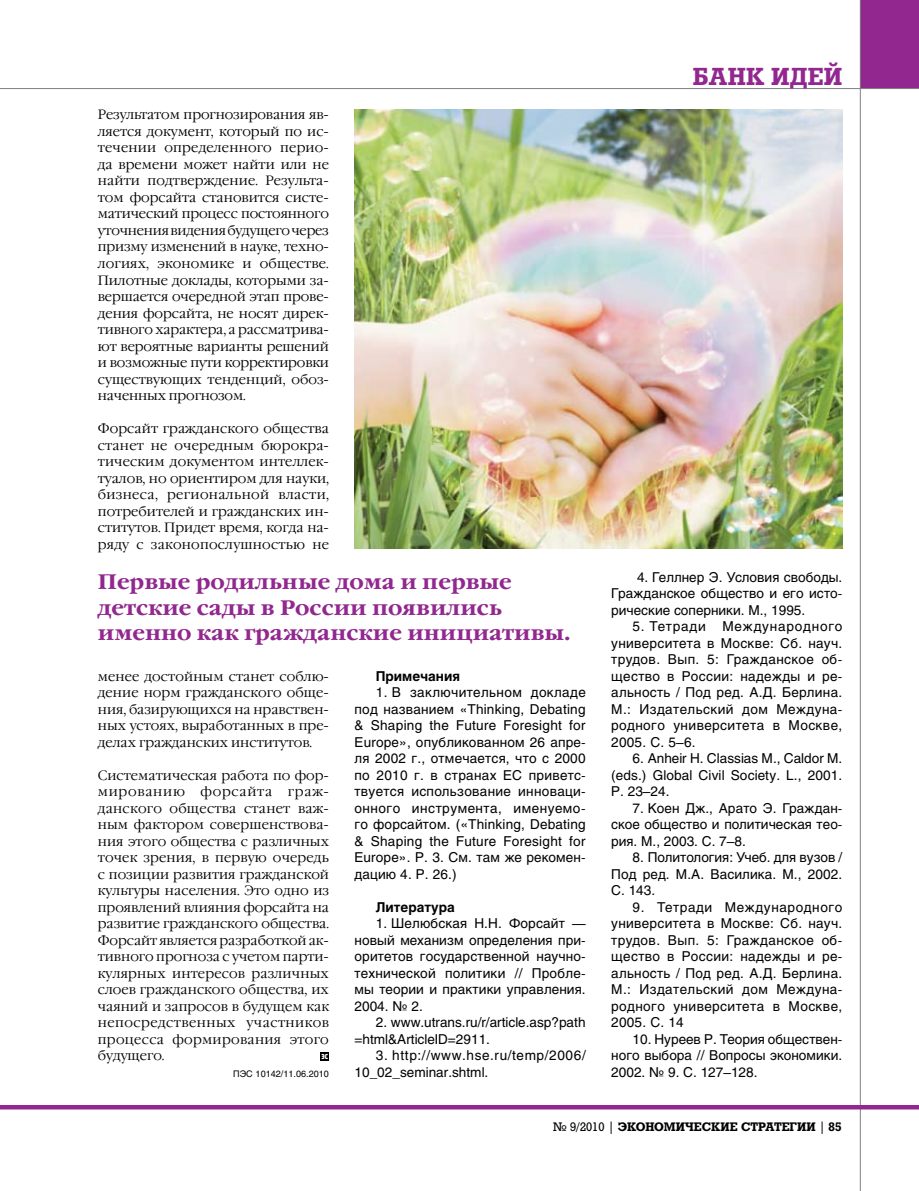
<style>
.page{position:relative;width:919px;height:1191px;background:#fff}
.page>*{position:absolute;margin:0;border:0;box-sizing:border-box;transform-origin:0 0}
.t1{font:700 24px "Rodeo";color:#91278f}
.t2{font:700 21px/25.5px "Garamond C";color:#91278f}
.t3{font:300 13.5px/16.5px "Garamond C";color:#000;text-align:justify}
.t4{font:13.5px/16.5px "Helios";letter-spacing:.005em;color:#000;text-align:justify}
.t5{font:13.5px/16.5px "Helios";letter-spacing:.045em;color:#000}
.t6{font:700 13.5px "Helios";color:#000}
.t7{font:700 12px "Rodeo";color:#000}
.t8{font:9px "Helios";color:#000}
.t9{font:9px "Hermes C";color:#fff}
.s1{font-weight:400}
</style>
<div class="page">
<div style="left:859px;top:0;width:59px;height:89px;background:#91278f"></div>
<hr style="left:0;top:88px;width:918px;height:1px;background:#808284">
<hr style="left:859px;top:0;width:1px;height:1191px;background:#808284">
<hr style="left:0;top:1105px;width:918px;height:4px;background:#91278f">
<img style="left:354px;top:110px;width:488px;height:439px">
<div style="left:320px;top:1052px;width:9px;height:8px;background:#000"></div>
<p class="t3" style="left:98px;top:107px;width:233px">Результатом прогнозирования яв&shy;ляется документ, который по ис&shy;течении определенного перио&shy;да времени может найти или не найти подтверждение. Результа&shy;том форсайта становится систе&shy;матический процесс постоянного уточнения видения будущего через призму изменений в науке, техно&shy;логиях, экономике и обществе.<br>Пилотные доклады, которыми за&shy;вершается очередной этап прове&shy;дения форсайта, не носят дирек&shy;тивного характера, а рассматрива&shy;ют вероятные варианты решений и возможные пути корректировки существующих тенденций, обоз&shy;наченных прогнозом.</p>
<p class="t3" style="left:98px;top:421px;width:233px">Форсайт гражданского общества станет не очередным бюрокра&shy;тическим документом интеллек&shy;туалов, но ориентиром для науки, бизнеса, региональной власти, потребителей и гражданских ин&shy;ститутов. Придет время, когда на&shy;ряду с законопослушностью не</p>
<h2 class="t2" style="left:98px;top:570px;width:473px">Первые родильные дома и первые детские сады в России появились именно как гражданские инициативы.</h2>
<p class="t3" style="left:98px;top:668px;width:233px">менее достойным станет соблю&shy;дение норм гражданского обще&shy;ния, базирующихся на нравствен&shy;ных устоях, выработанных в пре&shy;делах гражданских институтов.</p>
<p class="t3" style="left:98px;top:767px;width:233px">Систематическая работа по фор&shy;мированию форсайта граж&shy;данского общества станет важ&shy;ным фактором совершенствова&shy;ния этого общества с различных точек зрения, в первую очередь с позиции развития гражданской культуры населения. Это одно из проявлений влияния форсайта на развитие гражданского общества.<br>Форсайт является разработкой ак&shy;тивного прогноза с учетом парти&shy;кулярных интересов различных слоев гражданского общества, их чаяний и запросов в будущем как непосредственных участников процесса формирования этого будущего.</p>
<p class="t9" style="left:321px;top:1050px;width:8px">эс</p>
<p class="t8" style="left:233px;top:1068px;width:97px">ПЭС 10142/11.06.2010</p>
<p class="t6" style="left:376px;top:668px;width:86px">Примечания</p>
<p class="t4" style="left:354px;top:684px;width:233px;text-indent:21px">1. В заключительном докладе под названием «Thinking, Debating &amp; Shaping the Future Foresight for Europe», опубликованном 26 апре&shy;ля 2002 г., отмечается, что с 2000 по 2010 г. в странах ЕС приветс&shy;твуется использование инноваци&shy;онного инструмента, именуемо&shy;го форсайтом. («Thinking, Debating &amp; Shaping the Future Foresight for Europe». Р. 3. См. там же рекомен&shy;дацию 4. Р. 26.)</p>
<p class="t6" style="left:376px;top:899px;width:81px">Литература</p>
<p class="t4" style="left:354px;top:915px;width:233px;text-indent:21px">1. Шелюбская Н.Н. Форсайт — новый механизм определения при&shy;оритетов государственной научно&shy;технической политики // Пробле&shy;мы теории и практики управления.<br>2004. № 2.</p>
<p class="t4" style="left:354px;top:1014px;width:232px;text-indent:21px">2. www.utrans.ru/r/article.asp?path =html&amp;ArticleID=2911.</p>
<p class="t5" style="left:354px;top:1047px;width:233px;text-indent:21px">3. http://www.hse.ru/temp/2006/<br>10_02_seminar.shtml.</p>
<h1 class="t1" style="left:692px;top:62px;width:36px">банк</h1>
<h1 class="t1" style="left:771px;top:62px;width:19px">иде</h1>
<h1 class="t1" style="left:823px;top:62px;width:20px">й</h1>
<p class="t4" style="left:611px;top:568px;width:233px;text-indent:26px">4. Геллнер Э. Условия свободы.<br>Гражданское общество и его исто&shy;рические соперники. М., 1995.</p>
<p class="t4" style="left:611px;top:618px;width:233px;text-indent:21px">5. Тетради Международного университета в Москве: Сб. науч. трудов. Вып. 5: Гражданское об&shy;щество в России: надежды и ре&shy;альность / Под ред. А.Д. Берлина.<br>М.: Издательский дом Междуна&shy;родного университета в Москве, 2005. С. 5–6.</p>
<p class="t4" style="left:611px;top:750px;width:233px;text-indent:21px">6. Anheir H. Classias M., Caldor M. (eds.) Global Civil Society. L., 2001.<br>P. 23–24.</p>
<p class="t4" style="left:611px;top:799px;width:233px;text-indent:21px">7. Коен Дж., Арато Э. Граждан&shy;ское общество и политическая тео&shy;рия. М., 2003. С. 7–8.</p>
<p class="t4" style="left:611px;top:849px;width:233px;text-indent:21px">8. Политология: Учеб. для вузов / Под ред. М.А. Василика. М., 2002.<br>С. 143.</p>
<p class="t4" style="left:611px;top:898px;width:233px;text-indent:21px">9. Тетради Международного университета в Москве: Сб. науч. трудов. Вып. 5: Гражданское об&shy;щество в России: надежды и ре&shy;альность / Под ред. А.Д. Берлина.<br>М.: Издательский дом Междуна&shy;родного университета в Москве, 2005. С. 14</p>
<p class="t4" style="left:611px;top:1030px;width:233px;text-indent:21px">10. Нуреев Р. Теория обществен&shy;ного выбора // Вопросы экономики.<br>2002. № 9. С. 127–128.</p>
<p class="t7" style="left:553px;top:1119px;width:289px"><span class="s1">№ 9/2010 |</span> ЭКОНОМИЧЕСКИЕ СТРАТЕГИИ <span class="s1">|</span> 85</p>
</div>
